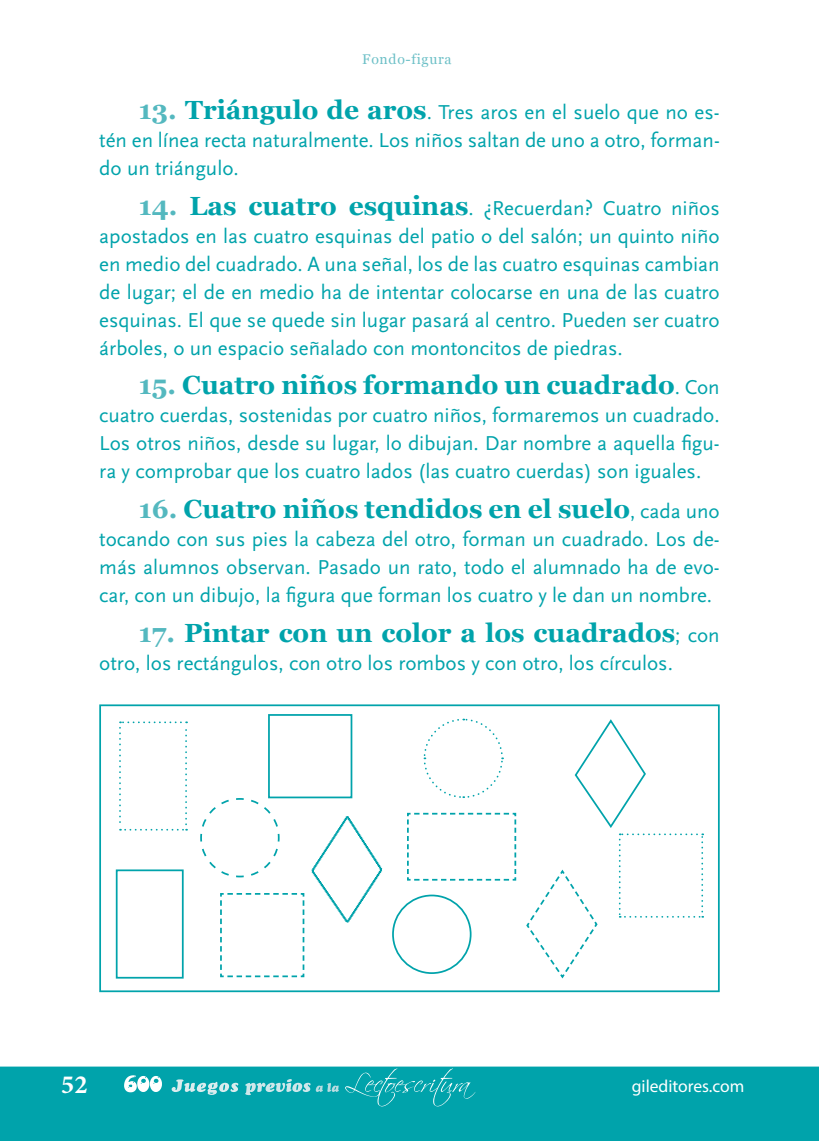
<style>
.page{position:relative;width:819px;height:1141px;background:#fff}
.page>*{position:absolute;margin:0;border:0;box-sizing:border-box;transform-origin:0 0}
.t1{font:700 26.25px "Georgia";color:#00a3ab}
.t2{font:700 26.25px "Minion Pro";color:#fff}
.t3{font:21px/28px "Scala Sans";color:#00a3ab;text-align:justify}
.t4{font:17.5px "Myriad Pro";color:#fff}
.t5{font:14px "Georgia";letter-spacing:.05em;color:#6dc0c7}
.s1{font-family:"Georgia";font-weight:700;font-size:26.25px;color:#54b8bf}
.s2{font-family:"Georgia";font-weight:700;font-size:26.25px}
.s3{color:#54b8bf}
.s4{font-family:"Scala Sans";font-weight:400;font-size:21px}
</style>
<div class="page">
<div style="left:0;top:1067px;width:819px;height:74px;background:#00a3ab"></div>
<svg style="left:124px;top:1075px;width:38px;height:17px"></svg>
<svg style="left:172px;top:1079px;width:66px;height:16px"></svg>
<svg style="left:245px;top:1079px;width:65px;height:16px"></svg>
<svg style="left:316px;top:1083px;width:23px;height:9px"></svg>
<svg style="left:345px;top:1069px;width:130px;height:37px;background:#14aab1"></svg>
<div style="left:99px;top:704px;width:620px;height:288px;border:2px solid #00a3ab"></div>
<svg style="left:119px;top:721px;width:68px;height:110px"></svg>
<div style="left:268px;top:714px;width:84px;height:84px;border:2px solid #00a3ab"></div>
<svg style="left:423px;top:718px;width:81px;height:80px"></svg>
<svg style="left:200px;top:797px;width:80px;height:81px"></svg>
<svg style="left:312px;top:817px;width:69px;height:105px"></svg>
<svg style="left:407px;top:812px;width:110px;height:69px"></svg>
<div style="left:116px;top:869px;width:68px;height:110px;border:2px solid #00a3ab"></div>
<svg style="left:220px;top:893px;width:85px;height:85px"></svg>
<svg style="left:526px;top:719px;width:177px;height:260px"></svg>
<div style="left:392px;top:895px;width:79px;height:79px;border:2px solid #00a3ab;border-radius:50%"></div>
<p class="t5" style="left:362px;top:51px;width:91px">Fondo-figura</p>
<p class="t3" style="left:99px;top:99px;width:622px;text-indent:40px"><span class="s1">13.</span> <span class="s2">Triángulo de aros</span>. Tres aros en el suelo que no es&shy;tén en línea recta naturalmente. Los niños saltan de uno a otro, forman&shy;do un triángulo.</p>
<p class="t3" style="left:99px;top:194px;width:622px;text-indent:40px"><span class="s1">14.</span> <span class="s2">Las cuatro esquinas</span>. ¿Recuerdan? Cuatro niños apostados en las cuatro esquinas del patio o del salón; un quinto niño en medio del cuadrado. A una señal, los de las cuatro esquinas cambian de lugar; el de en medio ha de intentar colocarse en una de las cuatro esquinas. El que se quede sin lugar pasará al centro. Pueden ser cuatro árboles, o un espacio señalado con montoncitos de piedras.</p>
<p class="t1" style="left:139px;top:370px;width:582px"><span class="s3">15.</span> Cuatro niños formando un cuadrado<span class="s4">. Con</span></p>
<p class="t3" style="left:99px;top:402px;width:622px">cuatro cuerdas, sostenidas por cuatro niños, formaremos un cuadrado.<br>Los otros niños, desde su lugar, lo dibujan. Dar nombre a aquella figu&shy;ra y comprobar que los cuatro lados (las cuatro cuerdas) son iguales.</p>
<p class="t1" style="left:139px;top:494px;width:582px"><span class="s3">16.</span> Cuatro niños tendidos en el suelo<span class="s4">, cada uno</span></p>
<p class="t3" style="left:99px;top:526px;width:622px">tocando con sus pies la cabeza del otro, forman un cuadrado. Los de&shy;más alumnos observan. Pasado un rato, todo el alumnado ha de evo&shy;car, con un dibujo, la figura que forman los cuatro y le dan un nombre.</p>
<p class="t1" style="left:139px;top:618px;width:582px"><span class="s3">17.</span> Pintar con un color a los cuadrados<span class="s4">; con</span></p>
<p class="t3" style="left:99px;top:649px;width:575px">otro, los rectángulos, con otro los rombos y con otro, los círculos.</p>
<p class="t2" style="left:61px;top:1066px;width:28px">52</p>
<p class="t4" style="left:632px;top:1076px;width:114px">gileditores.com</p>
</div>
